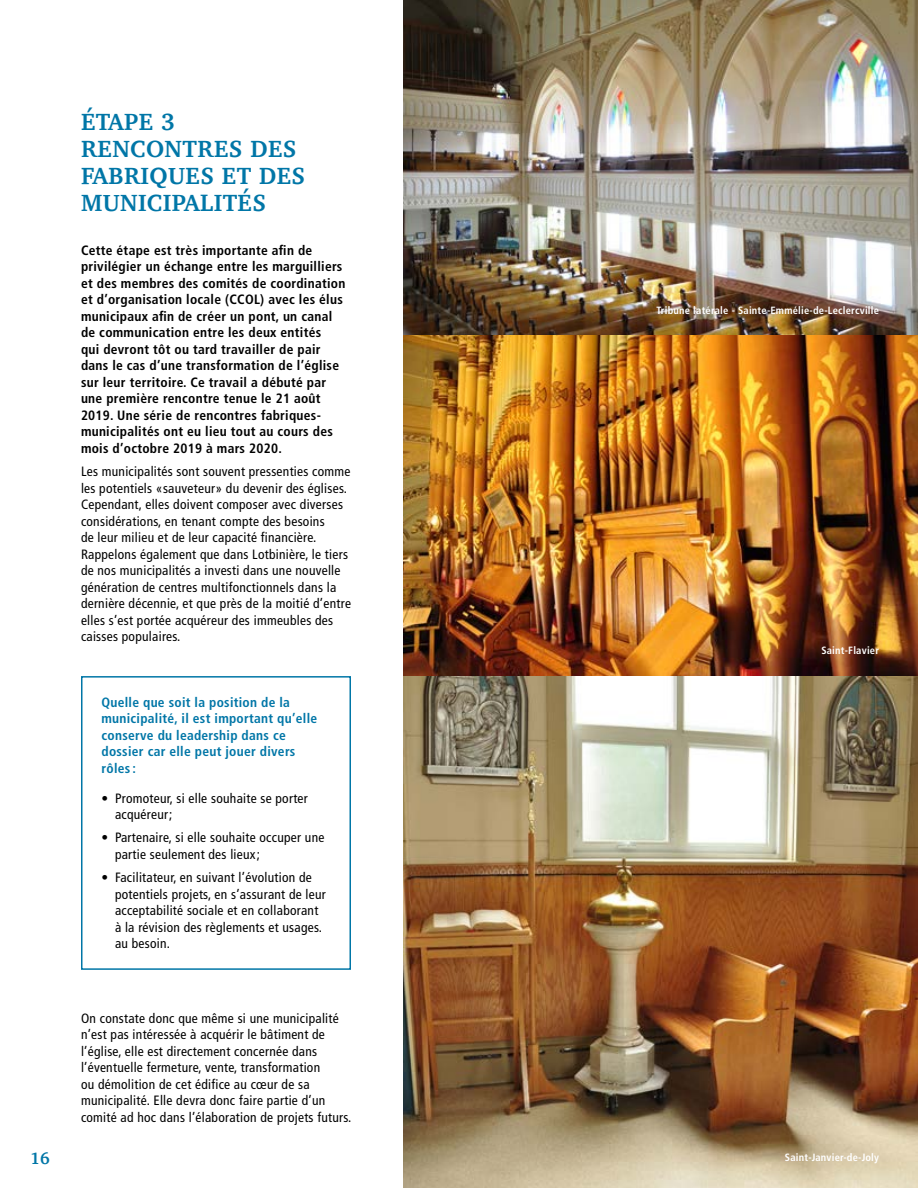
<style>
.page{position:relative;width:918px;height:1188px;background:#fff}
.page>*{position:absolute;margin:0;border:0;box-sizing:border-box;transform-origin:0 0}
.t1{font:700 24px/27px "Charter";letter-spacing:.02em;color:#0076a7}
.t2{font:700 16.5px "Charter";color:#0076a7}
.t3{font:condensed 13.5px/16.5px "Frutiger";letter-spacing:.02em;color:#000}
.t4{font:700 condensed 13.5px/16.5px "Frutiger";letter-spacing:.02em;color:#000}
.t5{font:700 condensed 13.5px/16.5px "Frutiger";letter-spacing:.02em;color:#0076a7}
.t6{font:700 condensed 10.5px "Frutiger";letter-spacing:.02em;color:#fff}
</style>
<div class="page">
<img style="left:404px;top:0;width:514px;height:1188px">
<div style="left:81px;top:676px;width:270px;height:294px;border:2px solid #0076a7"></div>
<p class="t2" style="left:30px;top:1144px;width:21px">16</p>
<h1 class="t1" style="left:81px;top:108px;width:226px">ÉTAPE 3<br>RENCONTRES DES<br>FABRIQUES ET DES<br>MUNICIPALITÉS</h1>
<p class="t4" style="left:81px;top:242px;width:266px">Cette étape est très importante afin de privilégier un échange entre les marguilliers et des membres des comités de coordination et d’organisation locale (CCOL) avec les élus municipaux afin de créer un pont, un canal de communication entre les deux entités<br>qui devront tôt ou tard travailler de pair dans le cas d’une transformation de l’église sur leur territoire. Ce travail a débuté par une première rencontre tenue le 21 août 2019. Une série de rencontres fabriques&shy;municipalités ont eu lieu tout au cours des mois d’octobre 2019 à mars 2020.</p>
<p class="t3" style="left:81px;top:463px;width:272px">Les municipalités sont souvent pressenties comme les potentiels «sauveteur» du devenir des églises.<br>Cependant, elles doivent composer avec diverses considérations, en tenant compte des besoins<br>de leur milieu et de leur capacité financière.<br>Rappelons également que dans Lotbinière, le tiers de nos municipalités a investi dans une nouvelle génération de centres multifonctionnels dans la dernière décennie, et que près de la moitié d’entre elles s’est portée acquéreur des immeubles des caisses populaires.</p>
<p class="t5" style="left:102px;top:694px;width:217px">Quelle que soit la position de la municipalité, il est important qu’elle conserve du leadership dans ce dossier car elle peut jouer divers rôles :</p>
<p class="t3" style="left:115px;top:790px;width:194px;text-indent:-14px">• Promoteur, si elle souhaite se porter acquéreur;</p>
<p class="t3" style="left:115px;top:830px;width:211px;text-indent:-14px">• Partenaire, si elle souhaite occuper une partie seulement des lieux;</p>
<p class="t3" style="left:115px;top:869px;width:212px;text-indent:-14px">• Facilitateur, en suivant l’évolution de potentiels projets, en s’assurant de leur acceptabilité sociale et en collaborant à la révision des règlements et usages. au besoin.</p>
<p class="t3" style="left:81px;top:1010px;width:272px">On constate donc que même si une municipalité n’est pas intéressée à acquérir le bâtiment de l’église, elle est directement concernée dans l’éventuelle fermeture, vente, transformation<br>ou démolition de cet édifice au cœur de sa municipalité. Elle devra donc faire partie d’un comité ad hoc dans l’élaboration de projets futurs.</p>
<p class="t6" style="left:657px;top:304px;width:224px">Tribune latérale - Sainte-Emmélie-de-Leclercville</p>
<p class="t6" style="left:821px;top:644px;width:59px">Saint-Flavier</p>
<p class="t6" style="left:785px;top:1151px;width:96px">Saint-Janvier-de-Joly</p>
</div>
